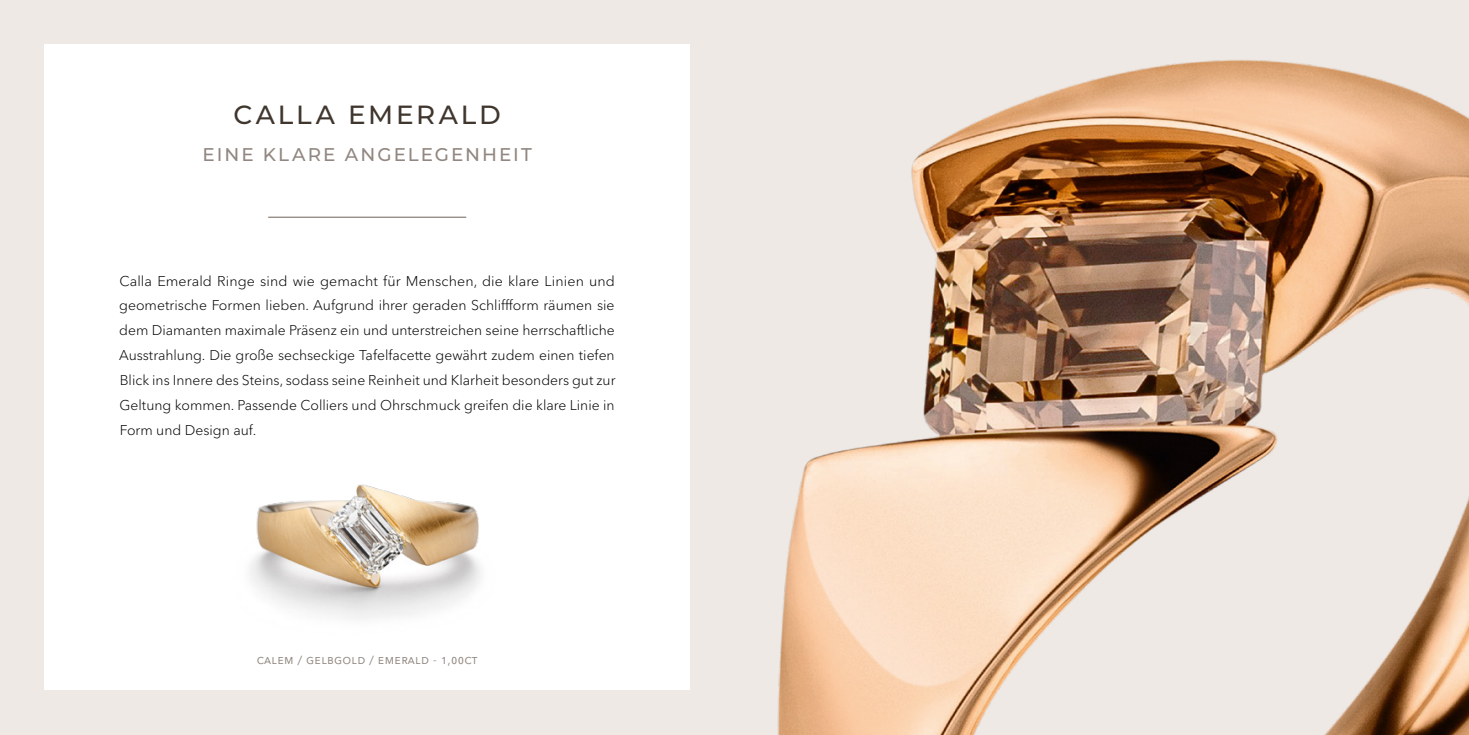
<style>
.page{position:relative;width:1469px;height:735px;background:#fff}
.page>*{position:absolute;margin:0;border:0;box-sizing:border-box;transform-origin:0 0}
.HL{font:500 26.25px "Montserrat";letter-spacing:.105em;color:#3f362e}
.SL_1{font:500 18.38px "Montserrat";letter-spacing:.11em;color:#918780}
.Lesetext_NEU{font:300 14px/24.8px "Avenir Next LT Pro";color:#000;text-align:justify}
.Produktbeschreibung_mittig{font:13.12px "Avenir Next";letter-spacing:.02em;color:#918780}
</style>
<div class="page">
<div style="left:0;top:0;width:1468px;height:734px;background:#eee9e5"></div>
<img style="left:381px;top:44px;width:1087px;height:690px">
<div style="left:45px;top:45px;width:645px;height:645px;background:#fff"></div>
<img style="left:250px;top:484px;width:231px;height:135px">
<hr style="left:269px;top:216px;width:197px;height:2px;background:#918780">
<p class="HL" style="left:233px;top:96px;width:269px">CALLA EMERALD</p>
<p class="SL_1" style="left:203px;top:142px;width:331px">EINE KLARE ANGELEGENHEIT</p>
<p class="Lesetext_NEU" style="left:119px;top:268px;width:498px">Calla Emerald Ringe sind wie gemacht für Menschen, die klare Linien und geometrische Formen lieben. Aufgrund ihrer geraden Schliffform räumen sie dem Diamanten maximale Präsenz ein und unterstreichen seine herrschaftliche Ausstrahlung. Die große sechseckige Tafelfacette gewährt zudem einen tiefen Blick ins Innere des Steins, sodass seine Reinheit und Klarheit besonders gut zur Geltung kommen. Passende Colliers und Ohrschmuck greifen die klare Linie in Form und Design auf.</p>
<p class="Produktbeschreibung_mittig" style="left:257px;top:648px;width:222px">calem / gelbgold / emerald - 1,00ct</p>
</div>
